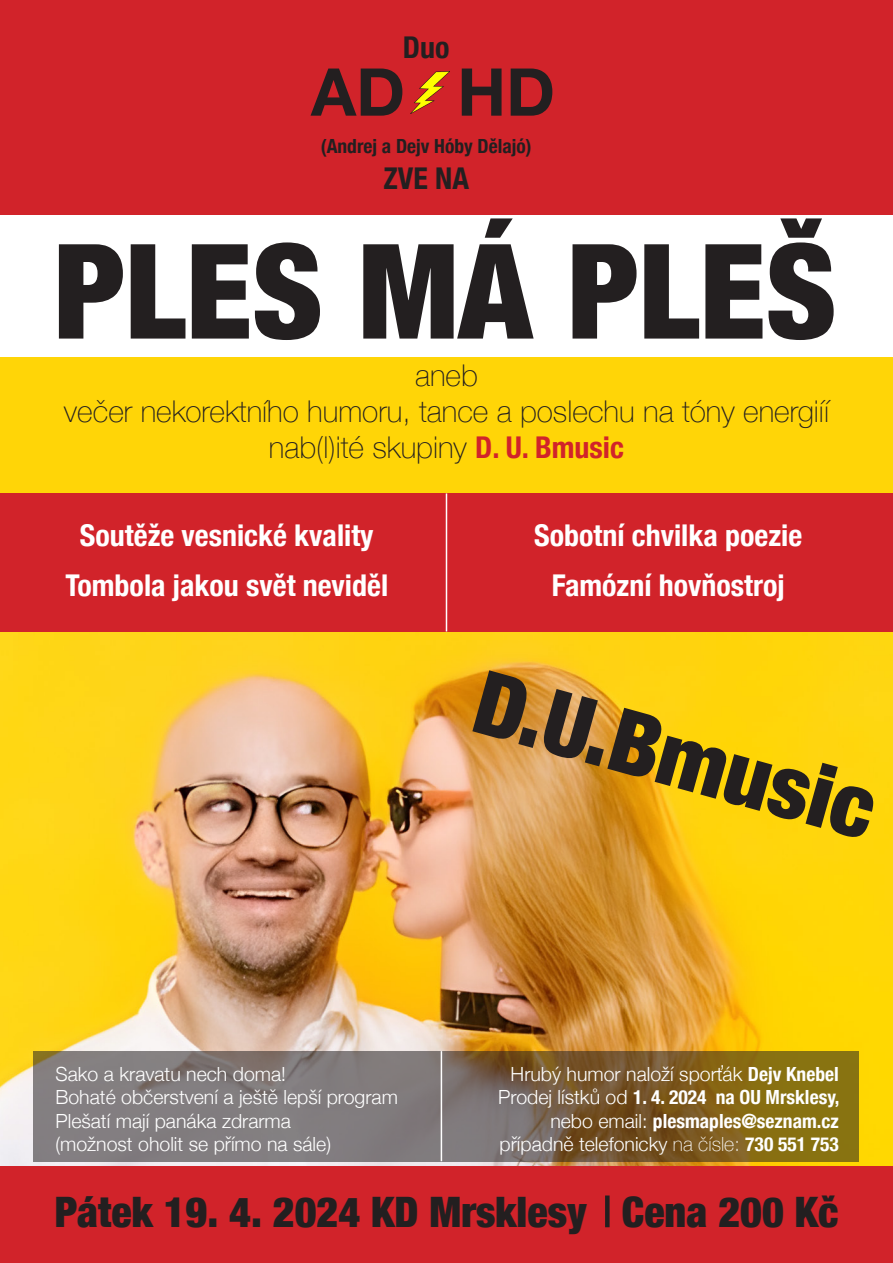
<style>
.page{position:relative;width:893px;height:1263px;background:#fff}
.page>*{position:absolute;margin:0;border:0;box-sizing:border-box;transform-origin:0 0}
.t1{font:900 condensed 132px "Helvetica Neue";color:#231f20}
.t2{font:900 condensed 88.5px "Helvetica Neue";color:#231f20}
.t3{font:700 66px "Helvetica Neue";color:#231f20}
.t4{font:900 condensed 42px "Helvetica Neue";color:#231f20}
.t5{font:100 30px/36px "Helvetica Neue";color:#231f20;text-align:center}
.t6{font:700 condensed 30px "Helvetica Neue";color:#fff}
.t7{font:700 condensed 30px "Helvetica Neue";color:#231f20}
.t8{font:300 19.5px/23.4px "Helvetica Neue";color:#fff}
.t9{font:700 condensed 19.5px "Helvetica Neue";color:#fff}
.t10{font:700 condensed 19.5px "Helvetica Neue";color:#231f20}
.s1{font-weight:700;font-stretch:condensed;color:#d1232a}
.s2{font-weight:700;font-stretch:condensed}
.s3{font-weight:300;font-stretch:normal}
.s4{font-weight:100}
</style>
<div class="page">
<div style="left:0;top:357px;width:893px;height:136px;background:#ffd507"></div>
<img style="left:0;top:631px;width:893px;height:535px">
<div style="left:0;top:1166px;width:893px;height:97px;background:#d1232a"></div>
<svg style="left:33px;top:1051px;width:826px;height:110px;background:#7f6f56"></svg>
<div style="left:0;top:493px;width:893px;height:138px;background:#d1232a"></div>
<div style="left:0;top:0;width:893px;height:214px;background:#d1232a"></div>
<img style="left:410px;top:72px;width:40px;height:42px">
<hr style="left:446px;top:493px;width:1px;height:138px;background:#fff">
<hr style="left:441px;top:1051px;width:1px;height:110px;background:#fff">
<div style="left:605px;top:1195px;width:5px;height:32px;background:#231f20"></div>
<p class="t7" style="left:403px;top:22px;width:48px">Duo</p>
<p class="t3" style="left:311px;top:40px;width:246px">AD HD</p>
<p class="t10" style="left:321px;top:130px;width:212px">(Andrej a Dejv Hóby Dělajó)</p>
<p class="t7" style="left:383px;top:154px;width:87px">ZVE NA</p>
<p class="t1" style="left:54px;top:183px;width:784px">PLES MÁ PLEŠ</p>
<p class="t5" style="left:415px;top:356px;width:64px">aneb</p>
<p class="t5" style="left:64px;top:392px;width:767px">večer nekorektního humoru, tance a poslechu na tóny energiíí nab(l)ité skupiny <span class="s1">D. U. Bmusic</span></p>
<p class="t6" style="left:80px;top:511px;width:295px">Soutěže vesnické kvality</p>
<p class="t6" style="left:65px;top:560px;width:324px">Tombola jakou svět neviděl</p>
<p class="t6" style="left:534px;top:511px;width:270px">Sobotní chvilka poezie</p>
<p class="t6" style="left:552px;top:560px;width:234px">Famózní hovňostroj</p>
<p class="t2" style="left:498px;top:628px;width:413px;rotate:16deg">D.U.Bmusic</p>
<p class="t8" style="left:55px;top:1061px;width:232px">Sako a kravatu nech doma!</p>
<p class="t8" style="left:55px;top:1084px;width:344px">Bohaté občerstvení a ještě lepší program</p>
<p class="t8" style="left:55px;top:1108px;width:277px">Plešatí mají panáka zdrarma (možnost oholit se přímo na sále)</p>
<p class="t8" style="left:511px;top:1061px;width:330px">Hrubý humor naloží sporťák <span class="s2">Dejv Knebel</span></p>
<p class="t9" style="left:498px;top:1081px;width:343px"><span class="s3">Prodej lístků od</span> 1. 4. 2024 na OU Mrsklesy,</p>
<p class="t9" style="left:550px;top:1104px;width:290px"><span class="s3">nebo email:</span> plesmaples@seznam.cz</p>
<p class="t8" style="left:500px;top:1131px;width:341px">případně telefonicky <span class="s4">na čísle:</span> <span class="s2">730 551 753</span></p>
<p class="t4" style="left:55px;top:1178px;width:785px">Pátek 19. 4. 2024 KD Mrsklesy Cena 200 Kč</p>
</div>
